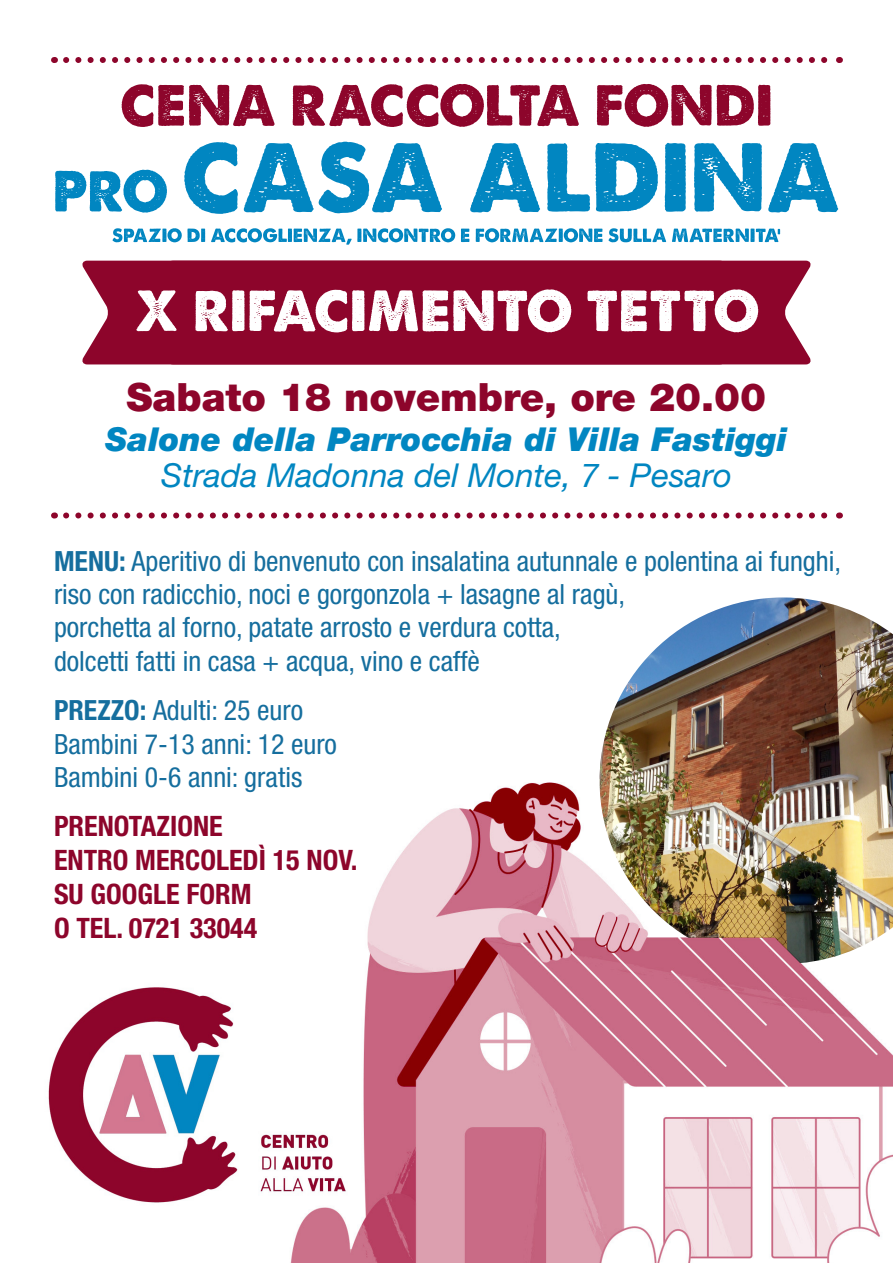
<style>
.page{position:relative;width:893px;height:1263px;background:#fff}
.page>*{position:absolute;margin:0;border:0;box-sizing:border-box;transform-origin:0 0}
.t1{font:900 39px "Helvetica Neue LT Std";color:#8d052b}
.t2{font:italic 900 33px "Helvetica Neue LT Std";color:#0186c1}
.t3{font:italic 33px "Helvetica Neue LT Std";color:#0186c1}
.t4{font:700 condensed 28.2px "Helvetica Neue LT Std";color:#8d052b}
.t5{font:condensed 27.9px "Helvetica Neue LT Std";color:#156e9e}
.s1{font-weight:700}
</style>
<div class="page">
<img style="left:602px;top:597px;width:291px;height:152px">
<img style="left:290px;top:749px;width:603px;height:514px">
<img style="left:48px;top:978px;width:310px;height:233px">
<svg style="left:82px;top:261px;width:83px;height:103px;fill:#8d052b"></svg>
<div style="left:165px;top:261px;width:646px;height:103px;background:#8d052b"></div>
<svg style="left:136px;top:289px;width:622px;height:43px"></svg>
<svg style="left:55px;top:142px;width:783px;height:72px"></svg>
<svg style="left:122px;top:84px;width:648px;height:43px"></svg>
<svg style="left:113px;top:228px;width:667px;height:17px"></svg>
<svg style="left:66px;top:57px;width:762px;height:6px"></svg>
<svg style="left:66px;top:512px;width:762px;height:6px"></svg>
<p class="t1" style="left:127px;top:374px;width:641px">Sabato 18 novembre, ore 20.00</p>
<p class="t2" style="left:106px;top:419px;width:683px">Salone della Parrocchia di Villa Fastiggi</p>
<p class="t3" style="left:161px;top:455px;width:572px">Strada Madonna del Monte, 7 - Pesaro</p>
<p class="t5" style="left:54px;top:545px;width:789px"><span class="s1">MENU:</span> Aperitivo di benvenuto con insalatina autunnale e polentina ai funghi,</p>
<p class="t5" style="left:54px;top:578px;width:573px">riso con radicchio, noci e gorgonzola + lasagne al ragù,</p>
<p class="t5" style="left:54px;top:611px;width:508px">porchetta al forno, patate arrosto e verdura cotta,</p>
<p class="t5" style="left:54px;top:645px;width:427px">dolcetti fatti in casa + acqua, vino e caffè</p>
<p class="t5" style="left:54px;top:694px;width:251px"><span class="s1">PREZZO:</span> Adulti: 25 euro</p>
<p class="t5" style="left:54px;top:728px;width:285px">Bambini 7-13 anni: 12 euro</p>
<p class="t5" style="left:54px;top:761px;width:250px">Bambini 0-6 anni: gratis</p>
<p class="t4" style="left:54px;top:809px;width:170px">PRENOTAZIONE</p>
<p class="t4" style="left:54px;top:843px;width:305px">ENTRO MERCOLEDÌ 15 NOV.</p>
<p class="t4" style="left:54px;top:877px;width:199px">SU GOOGLE FORM</p>
<p class="t4" style="left:54px;top:911px;width:205px">O TEL. 0721 33044</p>
</div>
